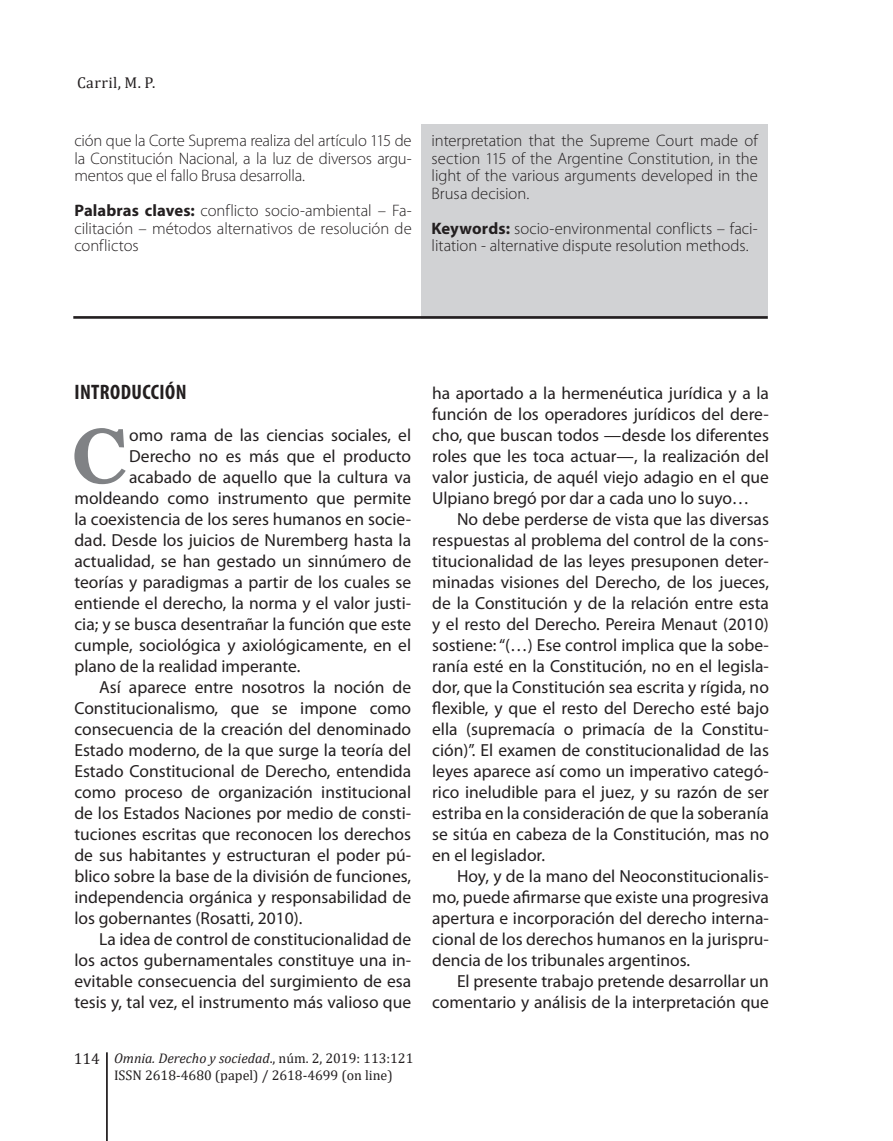
<style>
.page{position:relative;width:893px;height:1141px;background:#fff}
.page>*{position:absolute;margin:0;border:0;box-sizing:border-box;transform-origin:0 0}
.cuerpo{font:79.62px "Dutch 766 BT Bold A";color:#808285}
.Subtítulo{font:700 condensed 21px "Myriad Pro";letter-spacing:.02em;color:#231f20}
.cuerpo-2{font:17.5px/21px "Myriad Pro";color:#231f20;text-align:justify}
.resumen{font:300 16.62px/17.5px "Myriad Pro";letter-spacing:-.005em;color:#231f20;text-align:justify}
.t1{font:15.75px "Cambria";letter-spacing:.025em;color:#231f20}
.t2{font:14px/16.8px "Cambria";color:#231f20}
.s1{font-weight:700}
.s2{font-family:"Cambria Math";font-size:15.75px}
.s3{font-style:italic}
</style>
<div class="page">
<hr style="left:106px;top:1052px;width:2px;height:89px;background:#231f20">
<div style="left:422px;top:124px;width:346px;height:195px;background:#d1d2d4"></div>
<hr style="left:73px;top:316px;width:695px;height:3px;background:#231f20">
<p class="t1" style="left:77px;top:74px;width:80px">Carril, M. P.</p>
<p class="resumen" style="left:74px;top:132px;width:339px">ción que la Corte Suprema realiza del artículo 115 de la Constitución Nacional, a la luz de diversos argu&shy;mentos que el fallo Brusa desarrolla.</p>
<p class="resumen" style="left:74px;top:202px;width:339px"><span class="s1">Palabras claves:</span> conflicto socio-ambiental – Fa&shy;cilitación – métodos alternativos de resolución de conflictos</p>
<p class="resumen" style="left:432px;top:132px;width:328px">interpretation that the Supreme Court made of section 115 of the Argentine Constitution, in the light of the various arguments developed in the Brusa decision.</p>
<p class="resumen" style="left:432px;top:219px;width:328px"><span class="s1">Keywords:</span> socio-environmental conflicts – faci&shy;litation - alternative dispute resolution methods.</p>
<p class="Subtítulo" style="left:74px;top:379px;width:114px">INTRODUCCIÓN</p>
<p class="cuerpo" style="left:71px;top:406px;width:60px">C</p>
<p class="cuerpo-2" style="left:129px;top:424px;width:283px">omo rama de las ciencias sociales, el</p>
<p class="cuerpo-2" style="left:129px;top:445px;width:283px">Derecho no es más que el producto</p>
<p class="cuerpo-2" style="left:129px;top:466px;width:283px">acabado de aquello que la cultura va</p>
<p class="cuerpo-2" style="left:74px;top:487px;width:338px">moldeando como instrumento que permite</p>
<p class="cuerpo-2" style="left:74px;top:508px;width:338px">la coexistencia de los seres humanos en socie-</p>
<p class="cuerpo-2" style="left:74px;top:529px;width:338px">dad. Desde los juicios de Nuremberg hasta la</p>
<p class="cuerpo-2" style="left:74px;top:550px;width:338px">actualidad, se han gestado un sinnúmero de</p>
<p class="cuerpo-2" style="left:74px;top:571px;width:338px">teorías y paradigmas a partir de los cuales se</p>
<p class="cuerpo-2" style="left:74px;top:592px;width:338px">entiende el derecho, la norma y el valor justi-</p>
<p class="cuerpo-2" style="left:74px;top:613px;width:338px">cia; y se busca desentrañar la función que este</p>
<p class="cuerpo-2" style="left:74px;top:634px;width:338px">cumple, sociológica y axiológicamente, en el</p>
<p class="cuerpo-2" style="left:74px;top:655px;width:228px">plano de la realidad imperante.</p>
<p class="cuerpo-2" style="left:74px;top:676px;width:338px;text-indent:25px">Así aparece entre nosotros la noción de Constitucionalismo, que se impone como consecuencia de la creación del denominado Estado moderno, de la que surge la teoría del Estado Constitucional de Derecho, entendida como proceso de organización institucional de los Estados Naciones por medio de consti&shy;tuciones escritas que reconocen los derechos de sus habitantes y estructuran el poder pú&shy;blico sobre la base de la división de funciones, independencia orgánica y responsabilidad de los gobernantes (Rosatti, 2010).</p>
<p class="cuerpo-2" style="left:74px;top:928px;width:338px;text-indent:25px">La idea de control de constitucionalidad de los actos gubernamentales constituye una in&shy;evitable consecuencia del surgimiento de esa tesis y, tal vez, el instrumento más valioso que</p>
<p class="t2" style="left:114px;top:1050px;width:301px;text-indent:-40px"><span class="s2">114</span> <span class="s3">Omnia. Derecho y sociedad</span>., núm. 2, 2019: 113:121<br>ISSN 2618-4680 (papel) / 2618-4699 (on line)</p>
<p class="cuerpo-2" style="left:432px;top:382px;width:338px">ha aportado a la hermenéutica jurídica y a la función de los operadores jurídicos del dere&shy;cho, que buscan todos —desde los diferentes roles que les toca actuar—, la realización del valor justicia, de aquél viejo adagio en el que Ulpiano bregó por dar a cada uno lo suyo…</p>
<p class="cuerpo-2" style="left:432px;top:508px;width:338px;text-indent:25px">No debe perderse de vista que las diversas respuestas al problema del control de la cons&shy;titucionalidad de las leyes presuponen deter&shy;minadas visiones del Derecho, de los jueces, de la Constitución y de la relación entre esta y el resto del Derecho. Pereira Menaut (2010) sostiene: “(…) Ese control implica que la sobe&shy;ranía esté en la Constitución, no en el legisla&shy;dor, que la Constitución sea escrita y rígida, no flexible, y que el resto del Derecho esté bajo ella (supremacía o primacía de la Constitu&shy;ción)”. El examen de constitucionalidad de las leyes aparece así como un imperativo categó&shy;rico ineludible para el juez, y su razón de ser estriba en la consideración de que la soberanía se sitúa en cabeza de la Constitución, mas no en el legislador.</p>
<p class="cuerpo-2" style="left:432px;top:865px;width:338px;text-indent:25px">Hoy, y de la mano del Neoconstitucionalis&shy;mo, puede afirmarse que existe una progresiva apertura e incorporación del derecho interna&shy;cional de los derechos humanos en la jurispru&shy;dencia de los tribunales argentinos.</p>
<p class="cuerpo-2" style="left:432px;top:970px;width:338px;text-align:right">El presente trabajo pretende desarrollar un comentario y análisis de la interpretación que</p>
</div>
